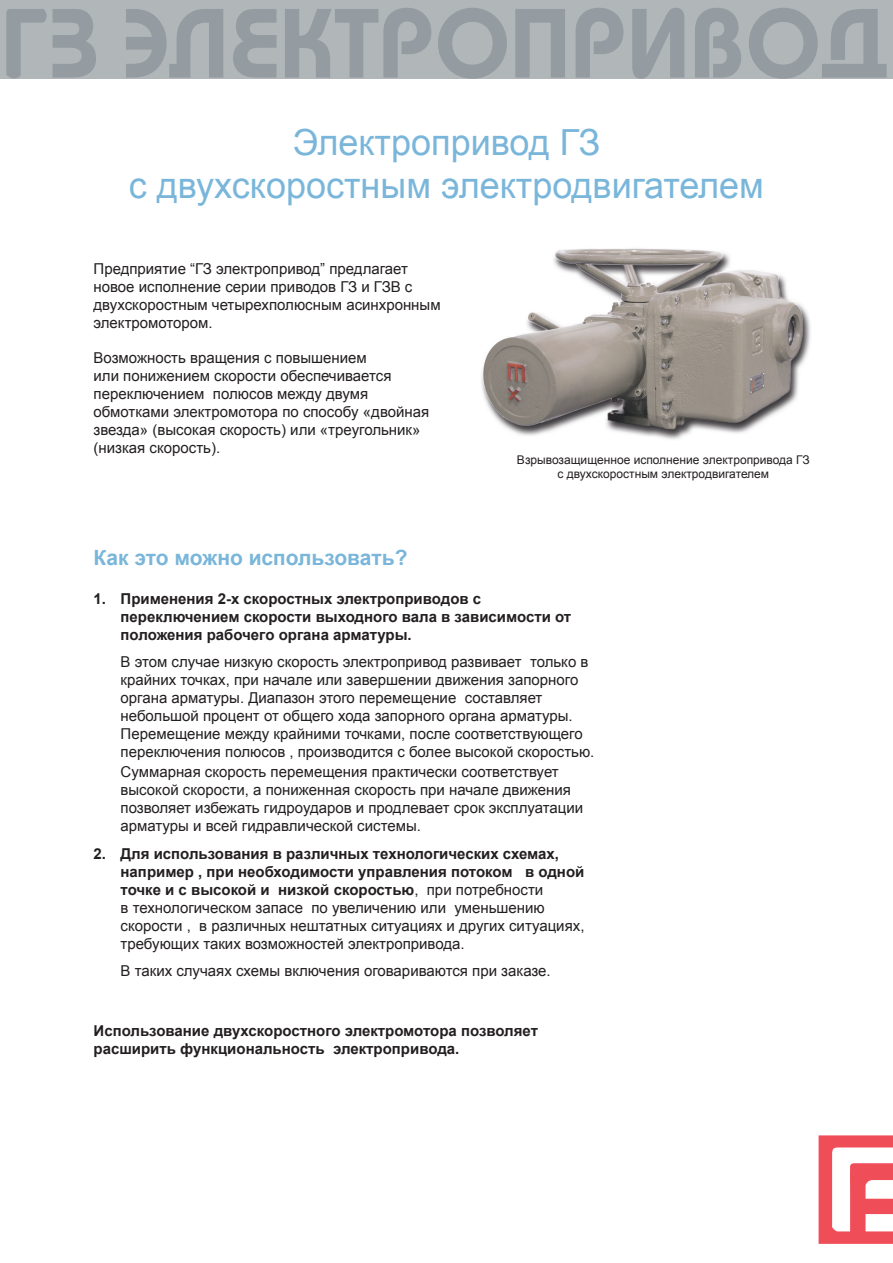
<style>
.page{position:relative;width:893px;height:1263px;background:#fff}
.page>*{position:absolute;margin:0;border:0;box-sizing:border-box;transform-origin:0 0}
.t1{font:36px "Arial";color:#79b6da}
.header_mini{font:700 21px "Arial";color:#79b6da}
.Paragraph_Style_2{font:15px/18px "Arial";color:#231f20}
.Paragraph_Style_3{font:15px/18px "Arial";color:#231f20}
.Paragraph_Style_2-2{font:700 15px/18px "Arial";color:#231f20}
.Paragraph_Style_1{font:700 15px/18px "Arial";color:#231f20}
.header_mini-2{font:12px/14.4px "Arial";color:#231f20;text-align:center}
.s1{font-weight:700}
</style>
<div class="page">
<svg style="left:819px;top:1135px;width:74px;height:109px"></svg>
<div style="left:0;top:0;width:893px;height:79px;background:#b1b6b9"></div>
<svg style="left:6px;top:8px;width:881px;height:71px"></svg>
<img style="left:481px;top:248px;width:330px;height:192px">
<p class="t1" style="left:293px;top:119px;width:309px">Электропривод ГЗ</p>
<p class="t1" style="left:129px;top:162px;width:637px">с двухскоростным электродвигателем</p>
<p class="Paragraph_Style_2" style="left:94px;top:259px;width:349px">Предприятие “ГЗ электропривод” предлагает новое исполнение серии приводов ГЗ и ГЗВ с двухскоростным четырехполюсным асинхронным электромотором.</p>
<p class="Paragraph_Style_2" style="left:94px;top:348px;width:337px">Возможность вращения с повышением<br>или понижением скорости обеспечивается переключением полюсов между двумя обмотками электромотора по способу «двойная звезда» (высокая скорость) или «треугольник» (низкая скорость).</p>
<p class="header_mini-2" style="left:517px;top:452px;width:294px">Взрывозащищенное исполнение электропривода ГЗ с двухскоростным электродвигателем</p>
<p class="header_mini" style="left:94px;top:543px;width:316px">Как это можно использовать?</p>
<p class="Paragraph_Style_2-2" style="left:121px;top:590px;width:452px;text-indent:-27px">1. Применения 2-х скоростных электроприводов с переключением скорости выходного вала в зависимости от положения рабочего органа арматуры.</p>
<p class="Paragraph_Style_3" style="left:121px;top:652px;width:475px">В этом случае низкую скорость электропривод развивает только в крайних точках, при начале или завершении движения запорного органа арматуры. Диапазон этого перемещение составляет небольшой процент от общего хода запорного органа арматуры.<br>Перемещение между крайними точками, после соответствующего переключения полюсов , производится с более высокой скоростью.</p>
<p class="Paragraph_Style_3" style="left:121px;top:762px;width:464px">Суммарная скорость перемещения практически соответствует высокой скорости, а пониженная скорость при начале движения позволяет избежать гидроударов и продлевает срок эксплуатации арматуры и всей гидравлической системы.</p>
<p class="Paragraph_Style_2" style="left:121px;top:845px;width:465px;text-indent:-27px"><span class="s1">2. Для использования в различных технологических схемах, например , при необходимости управления потоком в одной точке и с высокой и низкой скоростью</span>, при потребности<br>в технологическом запасе по увеличению или уменьшению скорости , в различных нештатных ситуациях и других ситуациях, требующих таких возможностей электропривода.</p>
<p class="Paragraph_Style_3" style="left:121px;top:962px;width:432px">В таких случаях схемы включения оговариваются при заказе.</p>
<p class="Paragraph_Style_1" style="left:94px;top:1022px;width:446px">Использование двухскоростного электромотора позволяет расширить функциональность электропривода.</p>
</div>
